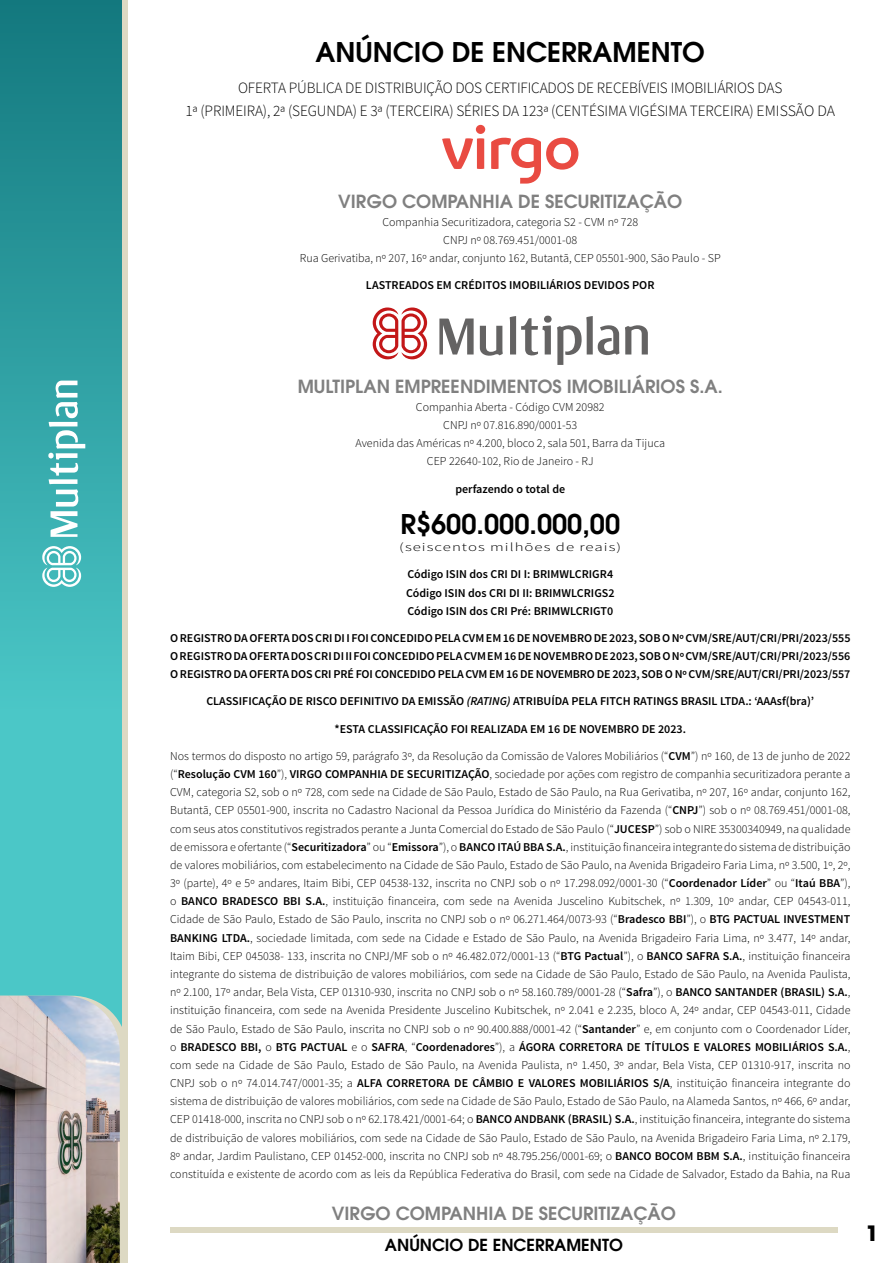
<style>
.page{position:relative;width:893px;height:1263px;background:#fff}
.page>*{position:absolute;margin:0;border:0;box-sizing:border-box;transform-origin:0 0}
.t1{font:600 27px "ITC Avant Garde Pro";color:#000}
.t2{font:700 21px "ITC Avant Garde Pro";color:#000}
.t3{font:600 18px "ITC Avant Garde Pro";color:#808080}
.t4{font:600 16.5px "ITC Avant Garde Pro";color:#000}
.t5{font:300 15.75px/22.2px "Source Sans Pro";letter-spacing:-.01em;color:#000;text-align:center}
.t6{font:300 12px/18.1px "Source Sans Pro";color:#000;text-align:center}
.t7{font:600 12px/18.1px "Source Sans Pro";color:#000;text-align:justify}
.t8{font:300 12px "Source Sans Pro";letter-spacing:.06em;color:#000;scale:1.4 1}
.s1{font-style:italic}
.s2{font-weight:600}
</style>
<div class="page">
<div style="left:170px;top:1228px;width:668px;height:5px;background:#ddd9c3"></div>
<div style="left:0;top:0;width:128px;height:1263px;background:#4bc7c7"></div>
<img style="left:0;top:0;width:122px;height:620px">
<svg style="left:42px;top:546px;width:39px;height:41px"></svg>
<svg style="left:48px;top:381px;width:37px;height:156px;background:#76c5c6"></svg>
<img style="left:0;top:996px;width:120px;height:267px">
<div style="left:122px;top:0;width:6px;height:1263px;background:#ddd9c3"></div>
<svg style="left:442px;top:125px;width:43px;height:44px"></svg>
<svg style="left:491px;top:138px;width:87px;height:46px"></svg>
<svg style="left:373px;top:307px;width:54px;height:52px"></svg>
<svg style="left:480px;top:326px;width:23px;height:30px"></svg>
<svg style="left:625px;top:325px;width:23px;height:29px"></svg>
<svg style="left:439px;top:318px;width:35px;height:36px"></svg>
<svg style="left:510px;top:316px;width:109px;height:49px"></svg>
<h1 class="t1" style="left:316px;top:35px;width:391px">ANÚNCIO DE ENCERRAMENTO</h1>
<h3 class="t5" style="left:185px;top:77px;width:651px">OFERTA PÚBLICA DE DISTRIBUIÇÃO DOS CERTIFICADOS DE RECEBÍVEIS IMOBILIÁRIOS DAS<br>1ª (PRIMEIRA), 2ª (SEGUNDA) E 3ª (TERCEIRA) SÉRIES DA 123ª (CENTÉSIMA VIGÉSIMA TERCEIRA) EMISSÃO DA</h3>
<h3 class="t3" style="left:338px;top:189px;width:345px">VIRGO COMPANHIA DE SECURITIZAÇÃO</h3>
<p class="t6" style="left:300px;top:213px;width:423px">Companhia Securitizadora, categoria S2 - CVM nº 728<br>CNPJ nº 08.769.451/0001-08<br>Rua Gerivatiba, nº 207, 16º andar, conjunto 162, Butantã, CEP 05501-900, São Paulo - SP</p>
<p class="t7" style="left:366px;top:277px;width:290px">LASTREADOS EM CRÉDITOS IMOBILIÁRIOS DEVIDOS POR</p>
<h3 class="t3" style="left:298px;top:374px;width:427px">MULTIPLAN EMPREENDIMENTOS IMOBILIÁRIOS S.A.</h3>
<p class="t6" style="left:356px;top:398px;width:311px">Companhia Aberta - Código CVM 20982<br>CNPJ nº 07.816.890/0001‑53<br>Avenida das Américas nº 4.200, bloco 2, sala 501, Barra da Tijuca CEP 22640-102, Rio de Janeiro - RJ</p>
<p class="t7" style="left:455px;top:480px;width:111px">perfazendo o total de</p>
<h1 class="t1" style="left:400px;top:507px;width:221px">R$600.000.000,00</h1>
<p class="t8" style="left:399px;top:540px;width:160px">(seiscentos milhões de reais)</p>
<p class="t7" style="left:406px;top:566px;width:210px">Código ISIN dos CRI DI I: BRIMWLCRIGR4<br>Código ISIN dos CRI DI II: BRIMWLCRIGS2<br>Código ISIN dos CRI Pré: BRIMWLCRIGT0</p>
<p class="t7" style="left:170px;top:629px;width:682px">O REGISTRO DA OFERTA DOS CRI DI I FOI CONCEDIDO PELA CVM EM 16 DE NOVEMBRO DE 2023, SOB O Nº CVM/SRE/AUT/CRI/PRI/2023/555<br>O REGISTRO DA OFERTA DOS CRI DI II FOI CONCEDIDO PELA CVM EM 16 DE NOVEMBRO DE 2023, SOB O Nº CVM/SRE/AUT/CRI/PRI/2023/556<br>O REGISTRO DA OFERTA DOS CRI PRÉ FOI CONCEDIDO PELA CVM EM 16 DE NOVEMBRO DE 2023, SOB O Nº CVM/SRE/AUT/CRI/PRI/2023/557</p>
<p class="t7" style="left:206px;top:693px;width:609px">CLASSIFICAÇÃO DE RISCO DEFINITIVO DA EMISSÃO <span class="s1">(RATING)</span> ATRIBUÍDA PELA FITCH RATINGS BRASIL LTDA.: ‘AAAsf(bra)’</p>
<p class="t7" style="left:335px;top:720px;width:353px">*ESTA CLASSIFICAÇÃO FOI REALIZADA EM 16 DE NOVEMBRO DE 2023.</p>
<p class="t6" style="left:170px;top:747px;width:682px;text-align:justify">Nos termos do disposto no artigo 59, parágrafo 3º, da Resolução da Comissão de Valores Mobiliários (“<span class="s2">CVM</span>”) nº 160, de 13 de junho de 2022 (“<span class="s2">Resolução CVM 160</span>”), <span class="s2">VIRGO COMPANHIA DE SECURITIZAÇÃO</span>, sociedade por ações com registro de companhia securitizadora perante a CVM, categoria S2, sob o nº 728, com sede na Cidade de São Paulo, Estado de São Paulo, na Rua Gerivatiba, nº 207, 16º andar, conjunto 162, Butantã, CEP 05501-900, inscrita no Cadastro Nacional da Pessoa Jurídica do Ministério da Fazenda (“<span class="s2">CNPJ</span>”) sob o nº 08.769.451/0001-08, com seus atos constitutivos registrados perante a Junta Comercial do Estado de São Paulo (“<span class="s2">JUCESP</span>”) sob o NIRE 35300340949, na qualidade de emissora e ofertante (“<span class="s2">Securitizadora</span>” ou “<span class="s2">Emissora</span>”), o <span class="s2">BANCO ITAÚ BBA S.A.</span>, instituição financeira integrante do sistema de distribuição de valores mobiliários, com estabelecimento na Cidade de São Paulo, Estado de São Paulo, na Avenida Brigadeiro Faria Lima, nº 3.500, 1º, 2º, 3º (parte), 4º e 5º andares, Itaim Bibi, CEP 04538-132, inscrita no CNPJ sob o nº 17.298.092/0001-30 (“<span class="s2">Coordenador Líder</span>” ou “<span class="s2">Itaú BBA</span>”), o <span class="s2">BANCO BRADESCO BBI S.A.</span>, instituição financeira, com sede na Avenida Juscelino Kubitschek, nº 1.309, 10º andar, CEP 04543-011, Cidade de São Paulo, Estado de São Paulo, inscrita no CNPJ sob o nº 06.271.464/0073-93 (“<span class="s2">Bradesco BBI</span>”), o <span class="s2">BTG PACTUAL INVESTMENT BANKING LTDA.</span>, sociedade limitada, com sede na Cidade e Estado de São Paulo, na Avenida Brigadeiro Faria Lima, nº 3.477, 14º andar, Itaim Bibi, CEP 045038- 133, inscrita no CNPJ/MF sob o nº 46.482.072/0001-13 (“<span class="s2">BTG Pactual</span>”), o <span class="s2">BANCO SAFRA S.A.</span>, instituição financeira integrante do sistema de distribuição de valores mobiliários, com sede na Cidade de São Paulo, Estado de São Paulo, na Avenida Paulista, nº 2.100, 17º andar, Bela Vista, CEP 01310-930, inscrita no CNPJ sob o nº 58.160.789/0001-28 (“<span class="s2">Safra</span>”), o <span class="s2">BANCO SANTANDER (BRASIL) S.A.</span>, instituição financeira, com sede na Avenida Presidente Juscelino Kubitschek, nº 2.041 e 2.235, bloco A, 24º andar, CEP 04543-011, Cidade de São Paulo, Estado de São Paulo, inscrita no CNPJ sob o nº 90.400.888/0001-42 (“<span class="s2">Santander</span>” e, em conjunto com o Coordenador Líder, o <span class="s2">BRADESCO BBI,</span> o <span class="s2">BTG PACTUAL</span> e o <span class="s2">SAFRA</span>, “<span class="s2">Coordenadores</span>”), a <span class="s2">ÁGORA CORRETORA DE TÍTULOS E VALORES MOBILIÁRIOS S.A.</span>, com sede na Cidade de São Paulo, Estado de São Paulo, na Avenida Paulista, nº 1.450, 3º andar, Bela Vista, CEP 01310-917, inscrita no CNPJ sob o nº 74.014.747/0001-35; a <span class="s2">ALFA CORRETORA DE CÂMBIO E VALORES MOBILIÁRIOS S/A</span>, instituição financeira integrante do sistema de distribuição de valores mobiliários, com sede na Cidade de São Paulo, Estado de São Paulo, na Alameda Santos, nº 466, 6º andar, CEP 01418-000, inscrita no CNPJ sob o nº 62.178.421/0001-64; o <span class="s2">BANCO ANDBANK (BRASIL) S.A.</span>, instituição financeira, integrante do sistema de distribuição de valores mobiliários, com sede na Cidade de São Paulo, Estado de São Paulo, na Avenida Brigadeiro Faria Lima, nº 2.179, 8º andar, Jardim Paulistano, CEP 01452-000, inscrita no CNPJ sob nº 48.795.256/0001-69; o <span class="s2">BANCO BOCOM BBM S.A.</span>, instituição financeira constituída e existente de acordo com as leis da República Federativa do Brasil, com sede na Cidade de Salvador, Estado da Bahia, na Rua</p>
<h3 class="t3" style="left:332px;top:1201px;width:345px">VIRGO COMPANHIA DE SECURITIZAÇÃO</h3>
<h3 class="t4" style="left:385px;top:1234px;width:239px">ANÚNCIO DE ENCERRAMENTO</h3>
<h2 class="t2" style="left:866px;top:1219px;width:14px">1</h2>
</div>
